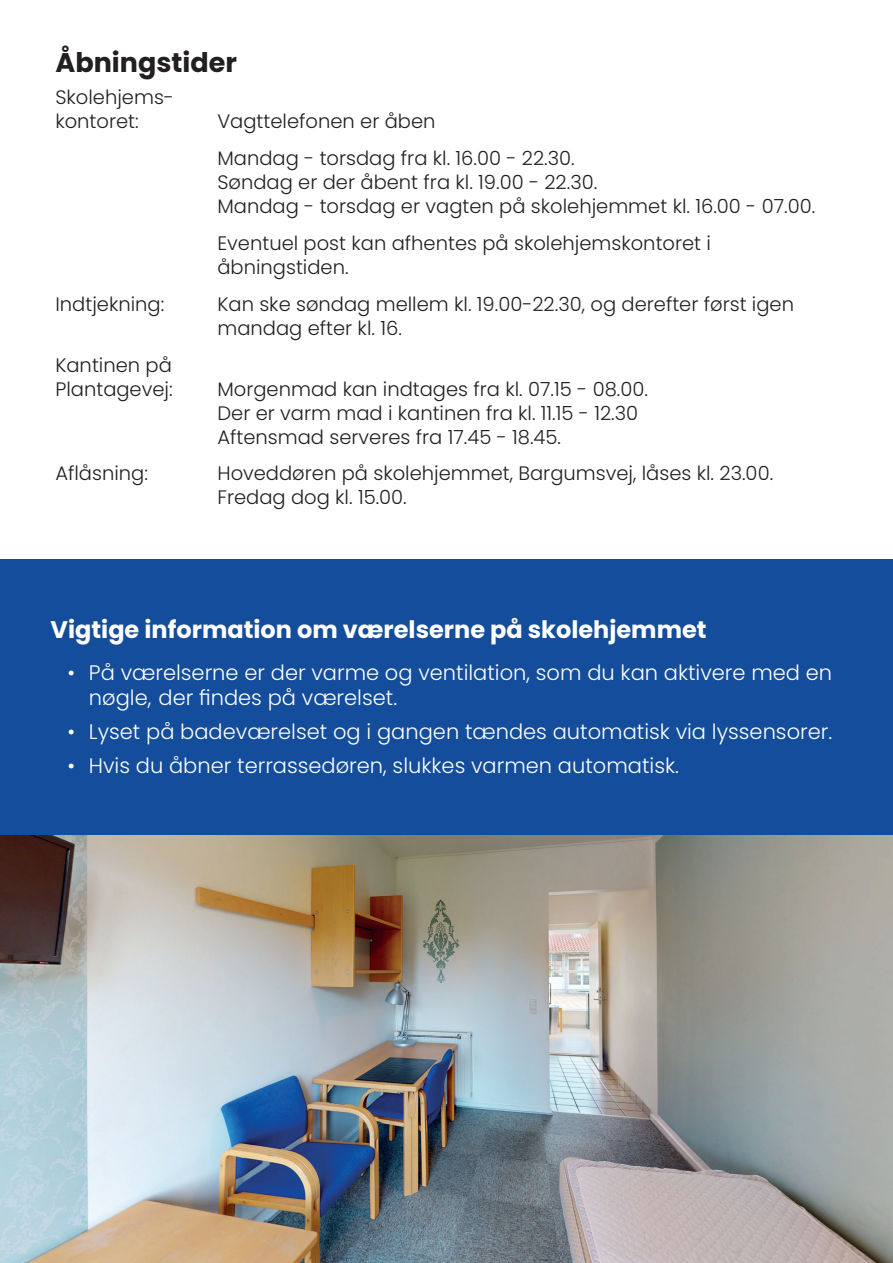
<style>
.page{position:relative;width:893px;height:1263px;background:#fff}
.page>*{position:absolute;margin:0;border:0;box-sizing:border-box;transform-origin:0 0}
.t1{font:700 27px "Poppins";color:#231f20}
.t2{font:700 24px "Poppins";color:#fff}
.t3{font:300 21px/25.2px "Poppins";color:#fff}
.t4{font:300 19.5px/24px "Poppins";color:#231f20}
</style>
<div class="page">
<div style="left:0;top:559px;width:893px;height:279px;background:#134d9b"></div>
<img style="left:0;top:835px;width:893px;height:428px">
<h1 class="t1" style="left:55px;top:47px;width:183px">Åbningstider</h1>
<p class="t4" style="left:55px;top:86px;width:120px">Skolehjems&shy;kontoret:</p>
<p class="t4" style="left:217px;top:103px;width:359px;line-height:36.8px">Vagttelefonen er åben<br>Mandag - torsdag fra kl. 16.00 - 22.30.</p>
<p class="t4" style="left:217px;top:170px;width:599px">Søndag er der åbent fra kl. 19.00 - 22.30.<br>Mandag - torsdag er vagten på skolehjemmet kl. 16.00 - 07.00.</p>
<p class="t4" style="left:217px;top:231px;width:495px">Eventuel post kan afhentes på skolehjemskontoret i åbningstiden.</p>
<p class="t4" style="left:55px;top:292px;width:110px">Indtjekning:</p>
<p class="t4" style="left:217px;top:292px;width:578px">Kan ske søndag mellem kl. 19.00-22.30, og derefter først igen mandag efter kl. 16.</p>
<p class="t4" style="left:55px;top:353px;width:119px">Kantinen på<br>Plantagevej:</p>
<p class="t4" style="left:217px;top:377px;width:432px">Morgenmad kan indtages fra kl. 07.15 - 08.00.<br>Der er varm mad i kantinen fra kl. 11.15 - 12.30<br>Aftensmad serveres fra 17.45 - 18.45.</p>
<p class="t4" style="left:55px;top:462px;width:94px">Aflåsning:</p>
<p class="t4" style="left:217px;top:462px;width:557px">Hoveddøren på skolehjemmet, Bargumsvej, låses kl. 23.00.<br>Fredag dog kl. 15.00.</p>
<p class="t2" style="left:51px;top:616px;width:657px">Vigtige information om værelserne på skolehjemmet</p>
<p class="t3" style="left:89px;top:660px;width:745px;text-indent:-21px">• På værelserne er der varme og ventilation, som du kan aktivere med en nøgle, der findes på værelset.</p>
<p class="t3" style="left:68px;top:719px;width:766px">• Lyset på badeværelset og i gangen tændes automatisk via lyssensorer.</p>
<p class="t3" style="left:68px;top:753px;width:613px">• Hvis du åbner terrassedøren, slukkes varmen automatisk.</p>
</div>
